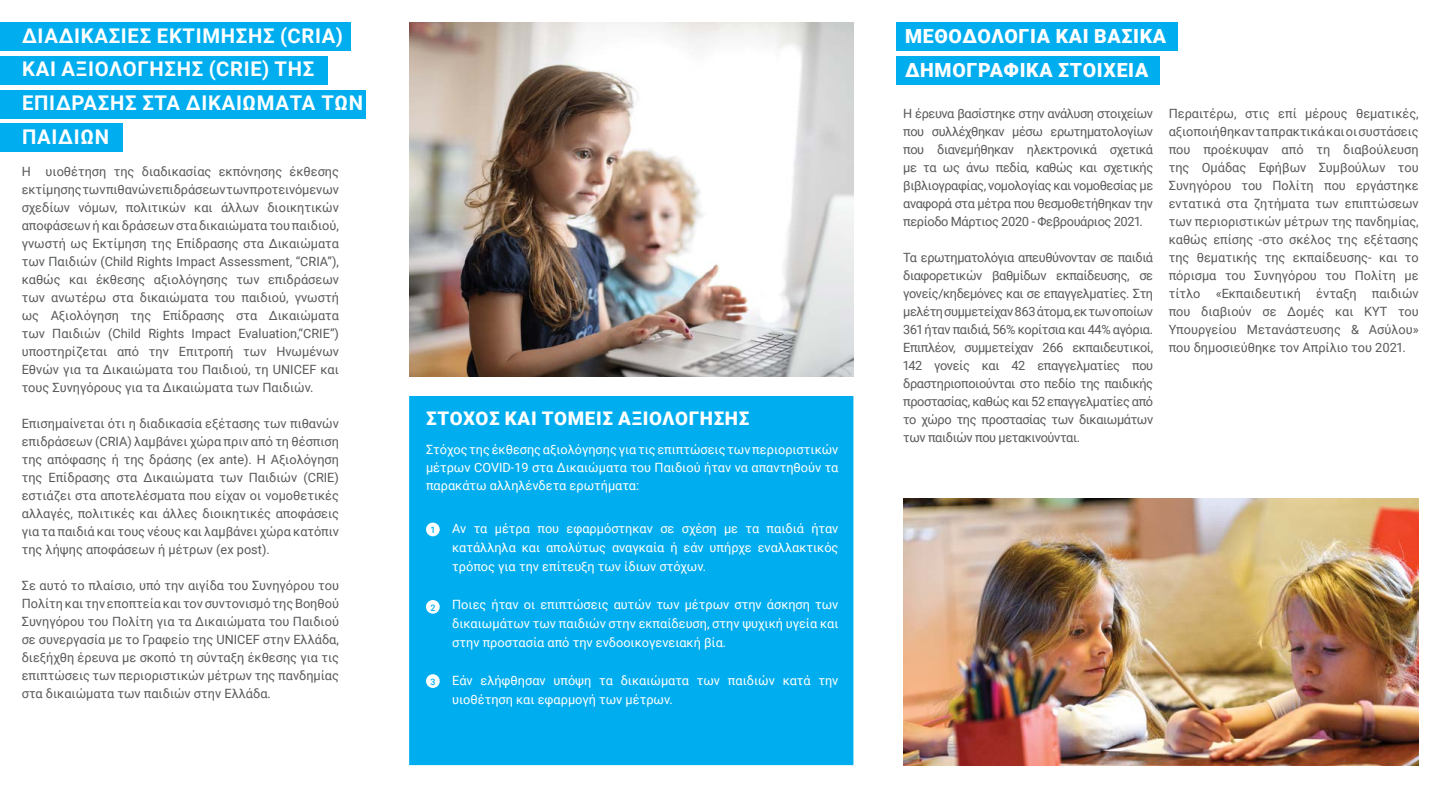
<style>
.page{position:relative;width:1440px;height:810px;background:#fff}
.page>*{position:absolute;margin:0;border:0;box-sizing:border-box;transform-origin:0 0}
.t1{font:700 20.25px/33.8px "Roboto";letter-spacing:.035em;color:#fff}
.t2{font:900 19.5px/34.5px "Roboto";letter-spacing:.035em;color:#fff}
.t3{font:900 18.75px "Roboto";letter-spacing:.035em;color:#fff}
.t4{font:12.75px/18px "Roboto";color:#58595b;text-align:justify}
.t5{font:12.75px/18.9px "Roboto";color:#fff;text-align:justify}
.t6{font:500 8.93px "Roboto";color:#00aeef}
</style>
<div class="page">
<div style="left:0;top:22px;width:351px;height:28px;background:#00aeef"></div>
<div style="left:896px;top:22px;width:282px;height:28px;background:#00aeef"></div>
<div style="left:896px;top:56px;width:264px;height:28px;background:#00aeef"></div>
<div style="left:0;top:56px;width:327px;height:28px;background:#00aeef"></div>
<div style="left:0;top:90px;width:365px;height:28px;background:#00aeef"></div>
<div style="left:0;top:123px;width:123px;height:29px;background:#00aeef"></div>
<div style="left:409px;top:396px;width:444px;height:369px;background:#00aeef"></div>
<div style="left:426px;top:523px;width:14px;height:13px;background:#fff;border-radius:50%"></div>
<div style="left:426px;top:600px;width:14px;height:14px;background:#fff;border-radius:50%"></div>
<div style="left:426px;top:674px;width:14px;height:14px;background:#fff;border-radius:50%"></div>
<img style="left:903px;top:499px;width:516px;height:266px">
<img style="left:409px;top:22px;width:444px;height:354px">
<h1 class="t1" style="left:22px;top:18px;width:343px">ΔΙΑΔΙΚΑΣΊΕΣ ΕΚΤΊΜΗΣΗΣ (CRIA)<br>ΚΑΙ ΑΞΙΟΛΌΓΗΣΗΣ (CRIE) ΤΗΣ<br>ΕΠΊΔΡΑΣΗΣ ΣΤΑ ΔΙΚΑΙΏΜΑΤΑ ΤΩΝ<br>ΠΑΙΔΙΏΝ</h1>
<h2 class="t2" style="left:905px;top:18px;width:263px">ΜΕΘΟΔΟΛΟΓΊΑ ΚΑΙ ΒΑΣΙΚΆ<br>ΔΗΜΟΓΡΑΦΙΚΆ ΣΤΟΙΧΕΊΑ</h2>
<p class="t4" style="left:903px;top:104px;width:252px">Η έρευνα βασίστηκε στην ανάλυση στοιχείων που συλλέχθηκαν μέσω ερωτηματολογίων που διανεμήθηκαν ηλεκτρονικά σχετικά με τα ως άνω πεδία, καθώς και σχετικής βιβλιογραφίας, νομολογίας και νομοθεσίας με αναφορά στα μέτρα που θεσμοθετήθηκαν την περίοδο Μάρτιος 2020 - Φεβρουάριος 2021.</p>
<p class="t4" style="left:903px;top:248px;width:252px">Τα ερωτηματολόγια απευθύνονταν σε παιδιά διαφορετικών βαθμίδων εκπαίδευσης, σε γονείς/κηδεμόνες και σε επαγγελματίες. Στη μελέτη συμμετείχαν 863 άτομα, εκ των οποίων 361 ήταν παιδιά, 56% κορίτσια και 44% αγόρια.<br>Επιπλέον, συμμετείχαν 266 εκπαιδευτικοί, 142 γονείς και 42 επαγγελματίες που δραστηριοποιούνται στο πεδίο της παιδικής προστασίας, καθώς και 52 επαγγελματίες από το χώρο της προστασίας των δικαιωμάτων των παιδιών που μετακινούνται.</p>
<p class="t4" style="left:1169px;top:104px;width:252px">Περαιτέρω, στις επί μέρους θεματικές, αξιοποιήθηκαν τα πρακτικά και οι συστάσεις που προέκυψαν από τη διαβούλευση της Ομάδας Εφήβων Συμβούλων του Συνηγόρου του Πολίτη που εργάστηκε εντατικά στα ζητήματα των επιπτώσεων των περιοριστικών μέτρων της πανδημίας, καθώς επίσης -στο σκέλος της εξέτασης της θεματικής της εκπαίδευσης- και το πόρισμα του Συνηγόρου του Πολίτη με τίτλο «Εκπαιδευτική ένταξη παιδιών που διαβιούν σε Δομές και ΚΥΤ του Υπουργείου Μετανάστευσης &amp; Ασύλου» που δημοσιεύθηκε τον Απρίλιο του 2021.</p>
<p class="t4" style="left:22px;top:162px;width:319px">Η υιοθέτηση της διαδικασίας εκπόνησης έκθεσης εκτίμησης των πιθανών επιδράσεων των προτεινόμενων σχεδίων νόμων, πολιτικών και άλλων διοικητικών αποφάσεων ή και δράσεων στα δικαιώματα του παιδιού, γνωστή ως Εκτίμηση της Επίδρασης στα Δικαιώματα των Παιδιών (Child Rights Impact Assessment, “CRIA”), καθώς και έκθεσης αξιολόγησης των επιδράσεων των ανωτέρω στα δικαιώματα του παιδιού, γνωστή ως Αξιολόγηση της Επίδρασης στα Δικαιώματα των Παιδιών (Child Rights Impact Evaluation,“CRIE”) υποστηρίζεται από την Επιτροπή των Ηνωμένων Εθνών για τα Δικαιώματα του Παιδιού, τη UNICEF και τους Συνηγόρους για τα Δικαιώματα των Παιδιών.</p>
<p class="t4" style="left:22px;top:414px;width:319px">Επισημαίνεται ότι η διαδικασία εξέτασης των πιθανών επιδράσεων (CRIA) λαμβάνει χώρα πριν από τη θέσπιση της απόφασης ή της δράσης (ex ante). Η Αξιολόγηση της Επίδρασης στα Δικαιώματα των Παιδιών (CRIE) εστιάζει στα αποτελέσματα που είχαν οι νομοθετικές αλλαγές, πολιτικές και άλλες διοικητικές αποφάσεις για τα παιδιά και τους νέους και λαμβάνει χώρα κατόπιν της λήψης αποφάσεων ή μέτρων (ex post).</p>
<p class="t4" style="left:22px;top:576px;width:319px">Σε αυτό το πλαίσιο, υπό την αιγίδα του Συνηγόρου του Πολίτη και την εποπτεία και τον συντονισμό της Βοηθού Συνηγόρου του Πολίτη για τα Δικαιώματα του Παιδιού σε συνεργασία με το Γραφείο της UNICEF στην Ελλάδα, διεξήχθη έρευνα με σκοπό τη σύνταξη έκθεσης για τις επιπτώσεις των περιοριστικών μέτρων της πανδημίας στα δικαιώματα των παιδιών στην Ελλάδα.</p>
<h3 class="t3" style="left:426px;top:405px;width:325px">ΣΤΌΧΟΣ ΚΑΙ ΤΟΜΕΊΣ ΑΞΙΟΛΌΓΗΣΗΣ</h3>
<p class="t5" style="left:426px;top:440px;width:414px;line-height:18px">Στόχος της έκθεσης αξιολόγησης για τις επιπτώσεις των περιοριστικών μέτρων COVID-19 στα Δικαιώματα του Παιδιού ήταν να απαντηθούν τα παρακάτω αλληλένδετα ερωτήματα:</p>
<p class="t5" style="left:452px;top:519px;width:388px;text-indent:-26px">• Αν τα μέτρα που εφαρμόστηκαν σε σχέση με τα παιδιά ήταν κατάλληλα και απολύτως αναγκαία ή εάν υπήρχε εναλλακτικός τρόπος για την επίτευξη των ίδιων στόχων.</p>
<p class="t5" style="left:452px;top:595px;width:388px;text-indent:-26px">• Ποιες ήταν οι επιπτώσεις αυτών των μέτρων στην άσκηση των δικαιωμάτων των παιδιών στην εκπαίδευση, στην ψυχική υγεία και στην προστασία από την ενδοοικογενειακή βία.</p>
<p class="t5" style="left:452px;top:670px;width:388px;text-indent:-26px">• Εάν ελήφθησαν υπόψη τα δικαιώματα των παιδιών κατά την υιοθέτηση και εφαρμογή των μέτρων.</p>
<p class="t6" style="left:430px;top:524px;width:7px">1</p>
<p class="t6" style="left:430px;top:601px;width:7px">2</p>
<p class="t6" style="left:430px;top:675px;width:7px">3</p>
</div>
